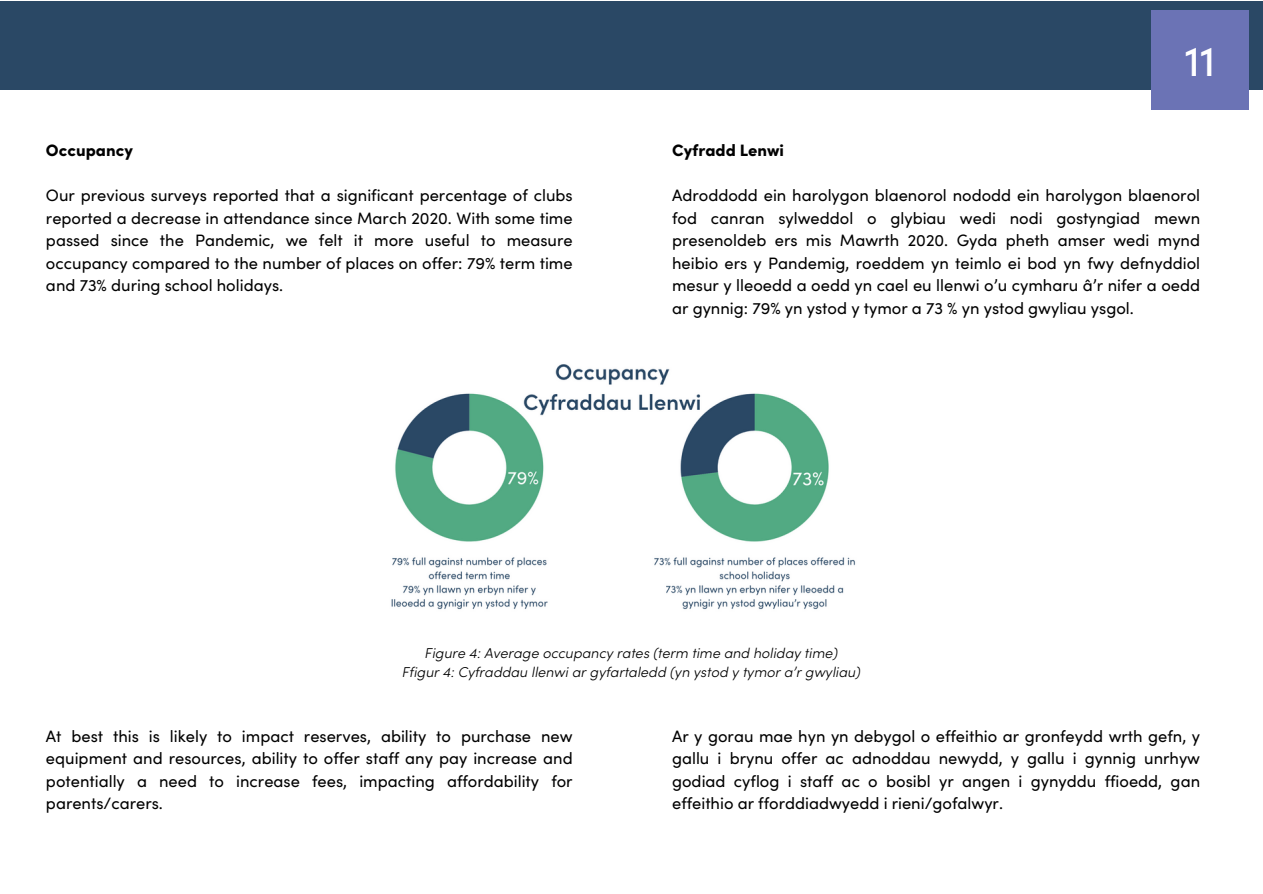
<style>
.page{position:relative;width:1263px;height:894px;background:#fff}
.page>*{position:absolute;margin:0;border:0;box-sizing:border-box;transform-origin:0 0}
.t1{font:500 42.45px "Sofia Pro";color:#fff}
.t2{font:16.5px/22.5px "Sofia Pro";color:#000;text-align:justify}
.t3{font:900 16.5px "Sofia Pro";color:#000}
.t4{font:italic 300 14.25px/19.2px "Sofia Pro";color:#000;text-align:center}
</style>
<div class="page">
<div style="left:0;top:1px;width:1263px;height:88px;background:#2a4865"></div>
<div style="left:1151px;top:11px;width:98px;height:99px;background:#6b73b5"></div>
<img style="left:391px;top:364px;width:465px;height:246px">
<p class="t3" style="left:46px;top:139px;width:88px">Occupancy</p>
<p class="t3" style="left:672px;top:139px;width:113px">Cyfradd Lenwi</p>
<h1 class="t1" style="left:1185px;top:33px;width:32px">11</h1>
<p class="t2" style="left:46px;top:184px;width:528px">Our previous surveys reported that a significant percentage of clubs reported a decrease in attendance since March 2020. With some time passed since the Pandemic, we felt it more useful to measure occupancy compared to the number of places on offer: 79% term time and 73% during school holidays.</p>
<p class="t2" style="left:672px;top:184px;width:530px">Adroddodd ein harolygon blaenorol nododd ein harolygon blaenorol fod canran sylweddol o glybiau wedi nodi gostyngiad mewn presenoldeb ers mis Mawrth 2020. Gyda pheth amser wedi mynd heibio ers y Pandemig, roeddem yn teimlo ei bod yn fwy defnyddiol mesur y lleoedd a oedd yn cael eu llenwi o’u cymharu â’r nifer a oedd ar gynnig: 79% yn ystod y tymor a 73 % yn ystod gwyliau ysgol.</p>
<p class="t4" style="left:402px;top:643px;width:460px">Figure 4: Average occupancy rates (term time and holiday time)<br>Ffigur 4: Cyfraddau llenwi ar gyfartaledd (yn ystod y tymor a’r gwyliau)</p>
<p class="t2" style="left:46px;top:724px;width:528px">At best this is likely to impact reserves, ability to purchase new equipment and resources, ability to offer staff any pay increase and potentially a need to increase fees, impacting affordability for parents/carers.</p>
<p class="t2" style="left:672px;top:724px;width:530px">Ar y gorau mae hyn yn debygol o effeithio ar gronfeydd wrth gefn, y gallu i brynu offer ac adnoddau newydd, y gallu i gynnig unrhyw godiad cyflog i staff ac o bosibl yr angen i gynyddu ffioedd, gan effeithio ar fforddiadwyedd i rieni/gofalwyr.</p>
</div>
